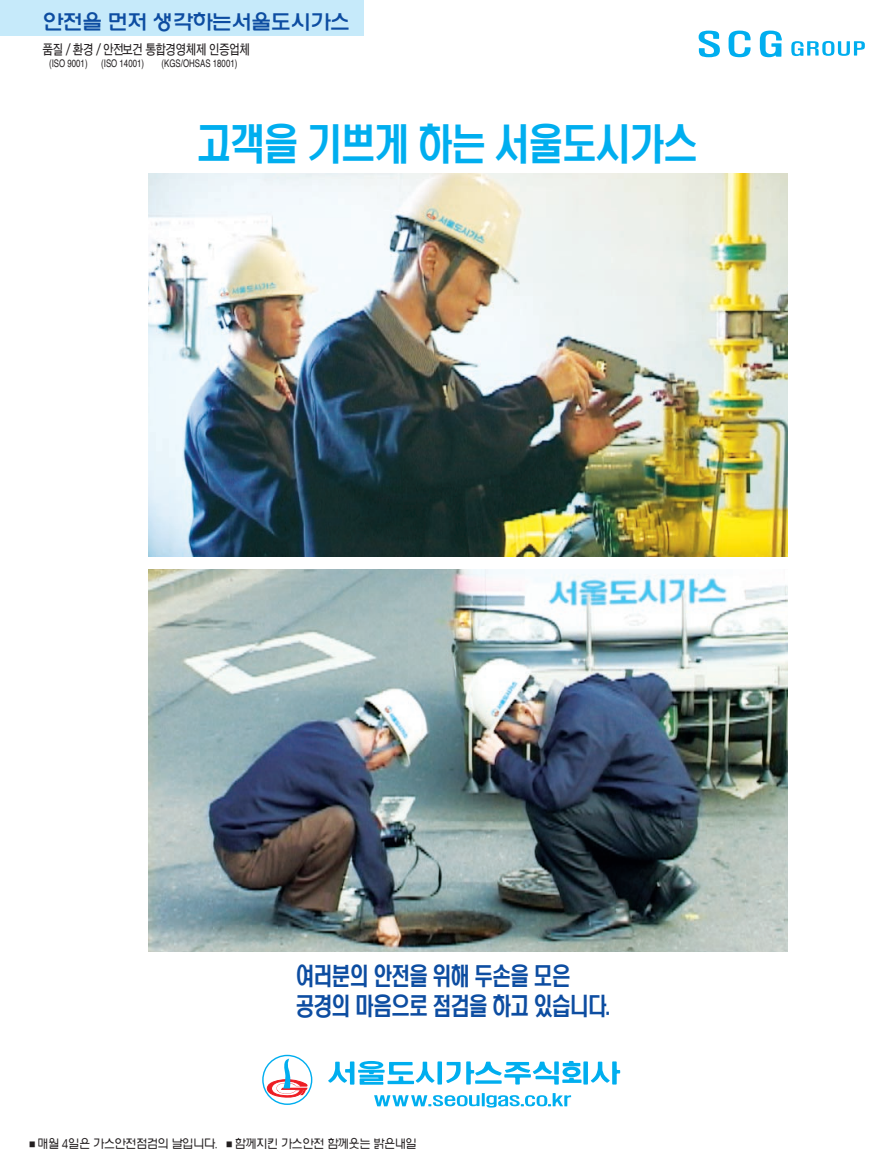
<style>
.page{position:relative;width:893px;height:1169px;background:#fff}
.page>*{position:absolute;margin:0;border:0;box-sizing:border-box;transform-origin:0 0}
.t1{font:500 42px "HYK Head Line";letter-spacing:-.06em;color:#00aeef;scale:.85 1}
.t2{font:500 24px/30px "HYK Head Line";letter-spacing:-.06em;color:#0d4da1;scale:.8 1}
.t3{font:500 21px "HY Wul Nun";letter-spacing:-.065em;color:#0d4da1}
.t4{font:700 13.5px "HY Go Thic";letter-spacing:-.065em;color:#231f20;scale:.8 1}
.t5{font:300 12.75px "HY Wul Nun";letter-spacing:-.06em;color:#231f20;scale:.9 1}
.t6{font:10.5px "Helvetica";color:#231f20;scale:.75 1}
.s1{font-family:"J Cmg J";font-weight:400}
</style>
<div class="page">
<div style="left:0;top:0;width:364px;height:36px;background:#c6eafa"></div>
<img style="left:149px;top:174px;width:638px;height:383px">
<img style="left:149px;top:569px;width:638px;height:383px">
<svg style="left:698px;top:30px;width:167px;height:28px"></svg>
<div style="left:437px;top:1061px;width:5px;height:23px;background:#00aeef"></div>
<div style="left:583px;top:1061px;width:5px;height:23px;background:#00aeef"></div>
<svg style="left:590px;top:1061px;width:30px;height:23px"></svg>
<svg style="left:328px;top:1061px;width:106px;height:23px"></svg>
<svg style="left:446px;top:1060px;width:135px;height:24px"></svg>
<svg style="left:374px;top:1093px;width:197px;height:14px"></svg>
<svg style="left:260px;top:1052px;width:55px;height:55px"></svg>
<svg style="left:262px;top:1054px;width:50px;height:50px"></svg>
<h3 class="t3" style="left:43px;top:13px;width:309px">안전을 먼저 생각하는서울도시가스</h3>
<p class="t4" style="left:43px;top:43px;width:261px">품질 / 환경 / 안전보건 통합경영체제 인증업체</p>
<p class="t6" style="left:49px;top:59px;width:53px">(ISO 9001)</p>
<p class="t6" style="left:101px;top:59px;width:59px">(ISO 14001)</p>
<p class="t6" style="left:162px;top:59px;width:102px">(KGS/OHSAS 18001)</p>
<h1 class="t1" style="left:196px;top:126px;width:592px">고객을 기쁘게 하는 서울도시가스</h1>
<h2 class="t2" style="left:295px;top:963px;width:394px">여러분의 안전을 위해 두손을 모은 공경의 마음으로 점검을 하고 있습니다.</h2>
<p class="t5" style="left:26px;top:1138px;width:435px"><span class="s1">■</span>매월 4일은 가스안전점검의 날입니다. <span class="s1">■</span>함께지킨 가스안전 함께웃는 밝은내일</p>
</div>
